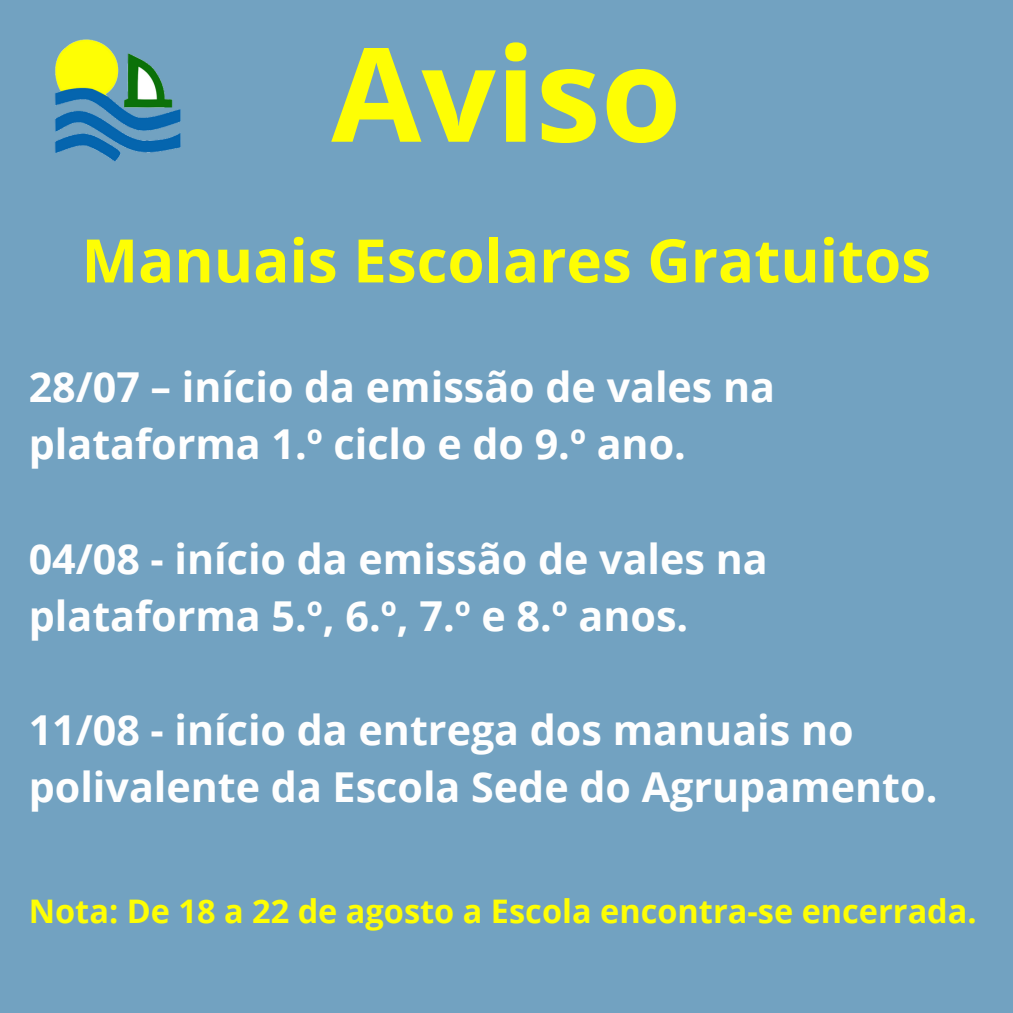
<style>
.page{position:relative;width:1013px;height:1013px;background:#fff}
.page>*{position:absolute;margin:0;border:0;box-sizing:border-box;transform-origin:0 0}
.t1{font:700 130.75px "Open Sans";color:#fefe04}
.t2{font:700 60px "Open Sans";color:#fefe04}
.t3{font:700 41.25px/57.2px "Open Sans";color:#fefefe}
.t4{font:700 32.5px "Open Sans";color:#fefe04}
</style>
<div class="page">
<div style="left:0;top:0;width:1012px;height:1012px;background:#72a2c1"></div>
<img style="left:55px;top:39px;width:126px;height:123px">
<h1 class="t1" style="left:331px;top:2px;width:352px">Aviso</h1>
<h2 class="t2" style="left:82px;top:218px;width:851px">Manuais Escolares Gratuitos</h2>
<h3 class="t3" style="left:29px;top:357px;width:748px">28/07 – início da emissão de vales na plataforma 1.º ciclo e do 9.º ano.</h3>
<h3 class="t3" style="left:29px;top:529px;width:740px">04/08 - início da emissão de vales na plataforma 5.º, 6.º, 7.º e 8.º anos.</h3>
<h3 class="t3" style="left:29px;top:700px;width:910px">11/08 - início da entrega dos manuais no polivalente da Escola Sede do Agrupamento.</h3>
<p class="t4" style="left:29px;top:888px;width:949px">Nota: De 18 a 22 de agosto a Escola encontra-se encerrada.</p>
</div>
